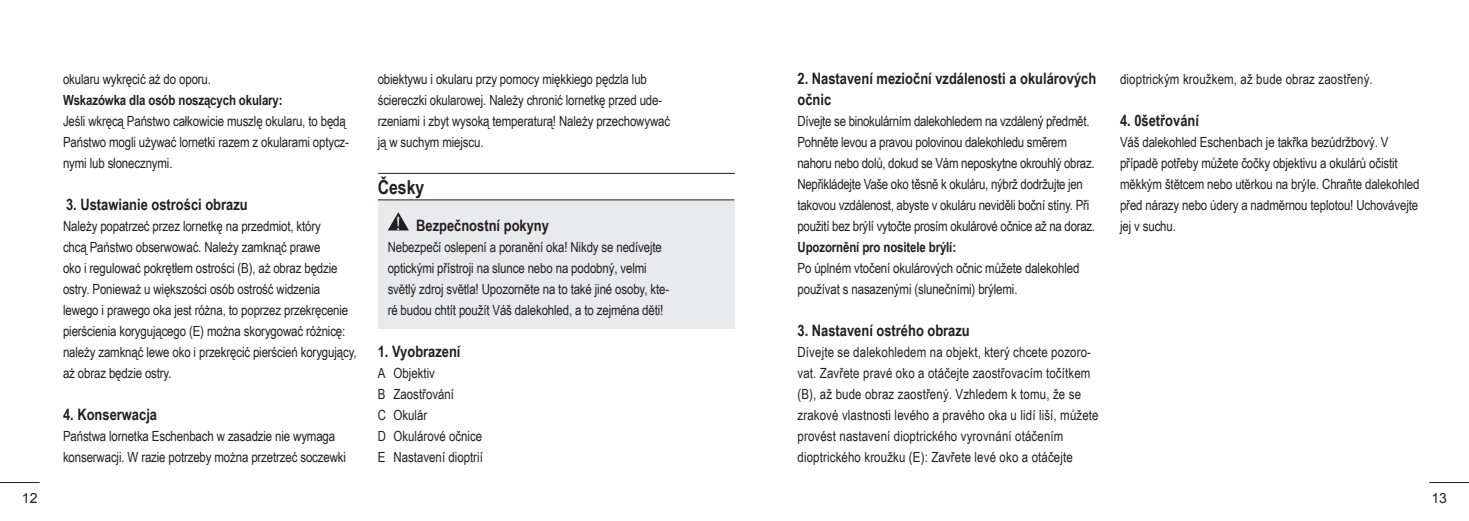
<style>
.page{position:relative;width:1469px;height:521px;background:#fff}
.page>*{position:absolute;margin:0;border:0;box-sizing:border-box;transform-origin:0 0}
.t1{font:700 19.25px "Arial Narrow";color:#231f20}
.t2{font:700 15.75px/21px "Arial Narrow";color:#231f20}
.t3{font:14px/21px "Arial Narrow";letter-spacing:-.01em;color:#231f20}
.t4{font:14px/21px "Arial Narrow";letter-spacing:.01em;color:#231f20}
.t5{font:700 14px "Arial Narrow";letter-spacing:-.01em;color:#231f20}
.t6{font:14px "Arial";color:#231f20}
.s1{font-weight:400;font-size:18.38px;color:#fff}
</style>
<div class="page">
<hr style="left:0;top:482px;width:40px;height:1px;background:#231f20">
<hr style="left:1429px;top:482px;width:39px;height:1px;background:#231f20">
<div style="left:378px;top:200px;width:356px;height:129px;background:#e9eaeb"></div>
<hr style="left:378px;top:199px;width:356px;height:1px;background:#231f20">
<hr style="left:378px;top:173px;width:356px;height:1px;background:#231f20">
<svg style="left:388px;top:212px;width:21px;height:18px"></svg>
<p class="t3" style="left:63px;top:68px;width:149px">okularu wykręcić aż do oporu.</p>
<p class="t5" style="left:63px;top:89px;width:221px">Wskazówka dla osób noszących okulary:</p>
<p class="t3" style="left:63px;top:110px;width:287px">Jeśli wkręcą Państwo całkowicie muszlę okularu, to będą<br>Państwo mogli używać lornetki razem z okularami optycz&shy;nymi lub słonecznymi.</p>
<p class="t2" style="left:66px;top:193px;width:183px">3. Ustawianie ostrości obrazu</p>
<p class="t3" style="left:63px;top:215px;width:295px">Należy popatrzeć przez lornetkę na przedmiot, który<br>chcą Państwo obserwować. Należy zamknąć prawe<br>oko i regulować pokrętłem ostrości (B), aż obraz będzie ostry. Ponieważ u większości osób ostrość widzenia lewego i prawego oka jest różna, to poprzez przekręcenie pierścienia korygującego (E) można skorygować różnicę: należy zamknąć lewe oko i przekręcić pierścień korygujący, aż obraz będzie ostry.</p>
<p class="t2" style="left:63px;top:403px;width:96px">4. Konserwacja</p>
<p class="t3" style="left:63px;top:425px;width:284px">Państwa lornetka Eschenbach w zasadzie nie wymaga konserwacji. W razie potrzeby można przetrzeć soczewki</p>
<p class="t3" style="left:378px;top:68px;width:294px">obiektywu i okularu przy pomocy miękkiego pędzla lub ściereczki okularowej. Należy chronić lornetkę przed ude&shy;rzeniami i zbyt wysoką temperaturą! Należy przechowywać ją w suchym miejscu.</p>
<h1 class="t1" style="left:378px;top:173px;width:48px">Česky</h1>
<p class="t2" style="left:396px;top:214px;width:154px"><span class="s1">!</span> Bezpečnostní pokyny</p>
<p class="t3" style="left:388px;top:236px;width:283px">Nebezpečí oslepení a poranĕní oka! Nikdy se nedívejte optickými přístroji na slunce nebo na podobný, velmi svĕtlý zdroj svĕtla! Upozornĕte na to také jiné osoby, kte&shy;ré budou chtít použít Váš dalekohled, a to zejména dĕti!</p>
<p class="t2" style="left:378px;top:340px;width:84px">1. Vyobrazení</p>
<p class="t3" style="left:378px;top:362px;width:107px">A Objektiv<br>B Zaostřování<br>C Okulár<br>D Okulárové očnice<br>E Nastavení dioptrií</p>
<p class="t2" style="left:797px;top:67px;width:300px">2. Nastavení mezioční vzdálenosti a okulárových očnic</p>
<p class="t3" style="left:797px;top:110px;width:299px">Dívejte se binokulárním dalekohledem na vzdálený předmět.<br>Pohněte levou a pravou polovinou dalekohledu směrem nahoru nebo dolů, dokud se Vám neposkytne okrouhlý obraz.<br>Nepřikládejte Vaše oko těsně k okuláru, nýbrž dodržujte jen takovou vzdálenost, abyste v okuláru neviděli boční stíny. Při použití bez brýIí vytočte prosím okulárové očnice až na doraz.</p>
<p class="t5" style="left:797px;top:236px;width:160px">Upozornění pro nositele brýIí:</p>
<p class="t3" style="left:797px;top:257px;width:283px">Po úplném vtočení okulárových očnic můžete dalekohled používat s nasazenými (slunečními) brýlemi.</p>
<p class="t2" style="left:797px;top:319px;width:174px">3. Nastavení ostrého obrazu</p>
<p class="t4" style="left:797px;top:341px;width:303px">Dívejte se dalekohledem na objekt, který chcete pozoro&shy;vat. Zavřete pravé oko a otáčejte zaostřovacím točítkem (B), až bude obraz zaostřený. Vzhledem k tomu, že se zrakové vlastnosti levého a pravého oka u lidí liší, můžete provést nastavení dioptrického vyrovnání otáčením dioptrického kroužku (E): Zavřete levé oko a otáčejte</p>
<p class="t4" style="left:1120px;top:68px;width:254px">dioptrickým kroužkem, až bude obraz zaostřený.</p>
<p class="t2" style="left:1120px;top:109px;width:80px">4. 0šetřování</p>
<p class="t3" style="left:1120px;top:131px;width:301px">Váš dalekohled Eschenbach je takřka bezúdržbový. V případĕ potřeby můžete čočky objektivu a okulárů očistit mĕkkým štĕtcem nebo utĕrkou na brýIe. Chraňte dalekohled před nárazy nebo údery a nadmĕrnou teplotou! Uchovávejte jej v suchu.</p>
<p class="t6" style="left:22px;top:488px;width:17px">12</p>
<p class="t6" style="left:1431px;top:488px;width:17px">13</p>
</div>
